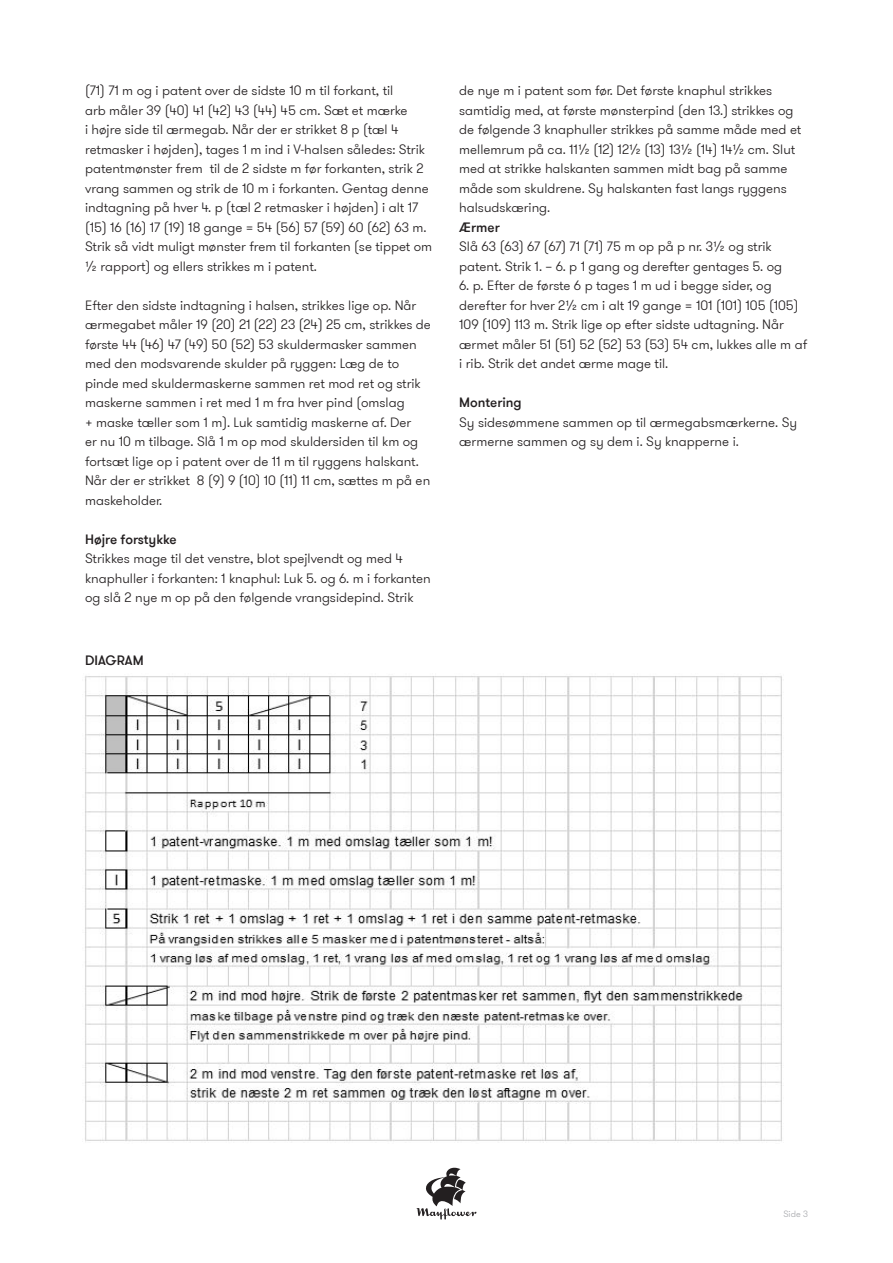
<style>
.page{position:relative;width:893px;height:1263px;background:#fff}
.page>*{position:absolute;margin:0;border:0;box-sizing:border-box;transform-origin:0 0}
.t1{font:300 13.5px/19.5px "GT Walsheim Pro";color:#231f20}
.t2{font:500 13.5px "GT Walsheim Pro";color:#231f20}
.t3{font:300 9px "GT Walsheim Pro";color:#a8a9ad}
</style>
<div class="page">
<svg style="left:417px;top:1168px;width:59px;height:51px"></svg>
<img style="left:85px;top:676px;width:697px;height:466px">
<p class="t1" style="left:85px;top:81px;width:349px">(71) 71 m og i patent over de sidste 10 m til forkant, til<br>arb måler 39 (40) 41 (42) 43 (44) 45 cm. Sæt et mærke<br>i højre side til ærmegab. Når der er strikket 8 p (tæl 4 retmasker i højden), tages 1 m ind i V-halsen således: Strik patentmønster frem til de 2 sidste m før forkanten, strik 2 vrang sammen og strik de 10 m i forkanten. Gentag denne indtagning på hver 4. p (tæl 2 retmasker i højden) i alt 17 (15) 16 (16) 17 (19) 18 gange = 54 (56) 57 (59) 60 (62) 63 m.<br>Strik så vidt muligt mønster frem til forkanten (se tippet om ½ rapport) og ellers strikkes m i patent.</p>
<p class="t1" style="left:85px;top:296px;width:347px">Efter den sidste indtagning i halsen, strikkes lige op. Når ærmegabet måler 19 (20) 21 (22) 23 (24) 25 cm, strikkes de første 44 (46) 47 (49) 50 (52) 53 skuldermasker sammen med den modsvarende skulder på ryggen: Læg de to pinde med skuldermaskerne sammen ret mod ret og strik maskerne sammen i ret med 1 m fra hver pind (omslag<br>+ maske tæller som 1 m). Luk samtidig maskerne af. Der<br>er nu 10 m tilbage. Slå 1 m op mod skuldersiden til km og fortsæt lige op i patent over de 11 m til ryggens halskant.<br>Når der er strikket 8 (9) 9 (10) 10 (11) 11 cm, sættes m på en maskeholder.</p>
<p class="t2" style="left:85px;top:530px;width:93px">Højre forstykke</p>
<p class="t1" style="left:85px;top:549px;width:347px">Strikkes mage til det venstre, blot spejlvendt og med 4 knaphuller i forkanten: 1 knaphul: Luk 5. og 6. m i forkanten og slå 2 nye m op på den følgende vrangsidepind. Strik</p>
<p class="t2" style="left:85px;top:652px;width:60px">DIAGRAM</p>
<p class="t1" style="left:459px;top:81px;width:344px">de nye m i patent som før. Det første knaphul strikkes samtidig med, at første mønsterpind (den 13.) strikkes og de følgende 3 knaphuller strikkes på samme måde med et mellemrum på ca. 11½ (12) 12½ (13) 13½ (14) 14½ cm. Slut med at strikke halskanten sammen midt bag på samme måde som skuldrene. Sy halskanten fast langs ryggens halsudskæring.</p>
<p class="t2" style="left:459px;top:218px;width:42px">Ærmer</p>
<p class="t1" style="left:459px;top:237px;width:324px">Slå 63 (63) 67 (67) 71 (71) 75 m op på p nr. 3½ og strik patent. Strik 1. – 6. p 1 gang og derefter gentages 5. og</p>
<p class="t1" style="left:459px;top:276px;width:349px">6. p. Efter de første 6 p tages 1 m ud i begge sider, og derefter for hver 2½ cm i alt 19 gange = 101 (101) 105 (105)<br>109 (109) 113 m. Strik lige op efter sidste udtagning. Når ærmet måler 51 (51) 52 (52) 53 (53) 54 cm, lukkes alle m af i rib. Strik det andet ærme mage til.</p>
<p class="t2" style="left:459px;top:394px;width:64px">Montering</p>
<p class="t1" style="left:459px;top:413px;width:339px">Sy sidesømmene sammen op til ærmegabsmærkerne. Sy ærmerne sammen og sy dem i. Sy knapperne i.</p>
<p class="t3" style="left:783px;top:1208px;width:26px">Side 3</p>
</div>
